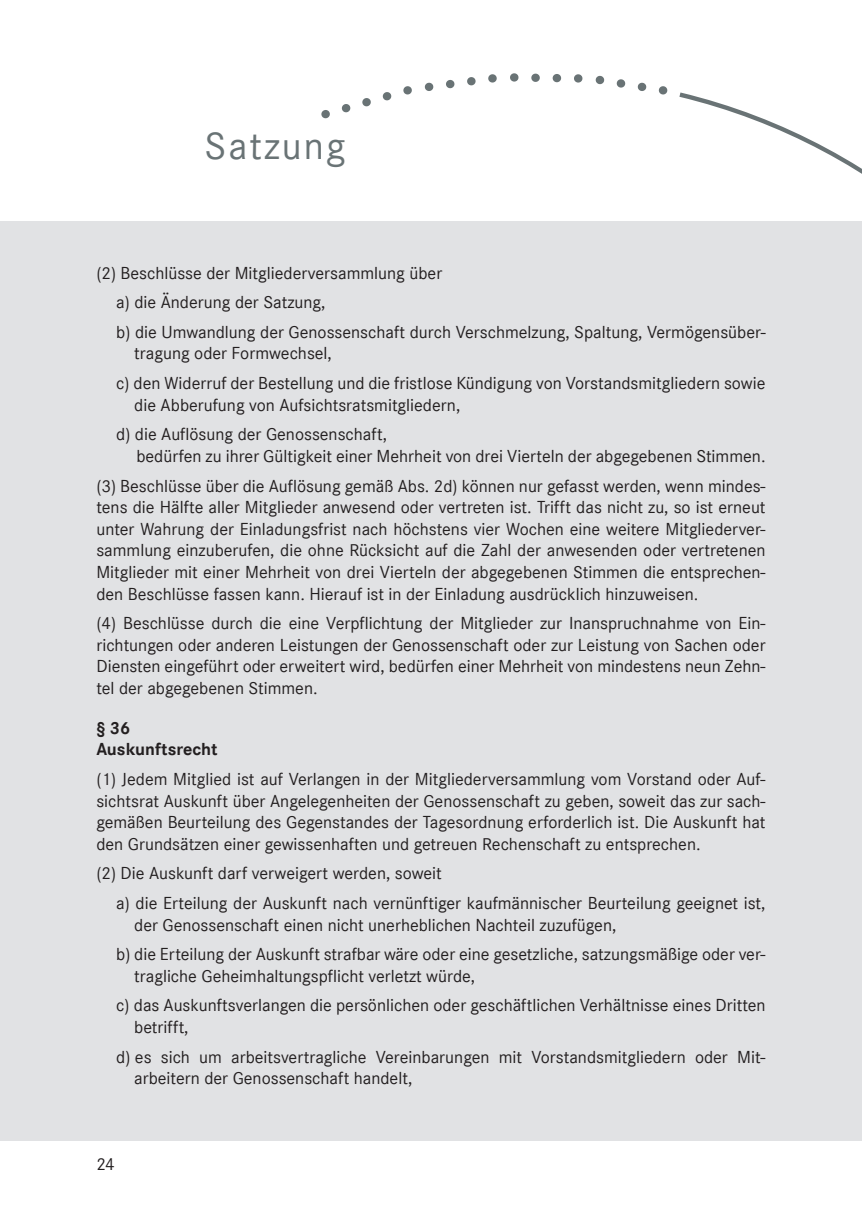
<style>
.page{position:relative;width:862px;height:1214px;background:#fff}
.page>*{position:absolute;margin:0;border:0;box-sizing:border-box;transform-origin:0 0}
.t1{font:40px "Corporate S";letter-spacing:.05em;color:#697375}
.t2{font:18px/21.6px "Corporate S";color:#231f20}
.t3{font:700 18px/21.6px "Corporate S";color:#231f20}
</style>
<div class="page">
<div style="left:0;top:221px;width:862px;height:919px;background:#e1e2e4"></div>
<svg style="left:321px;top:110px;width:9px;height:8px"></svg>
<svg style="left:342px;top:104px;width:8px;height:8px"></svg>
<svg style="left:362px;top:98px;width:9px;height:8px"></svg>
<svg style="left:383px;top:92px;width:8px;height:8px"></svg>
<svg style="left:403px;top:86px;width:9px;height:8px"></svg>
<svg style="left:425px;top:83px;width:8px;height:8px"></svg>
<svg style="left:446px;top:80px;width:8px;height:8px"></svg>
<svg style="left:467px;top:77px;width:8px;height:8px"></svg>
<svg style="left:488px;top:74px;width:9px;height:9px"></svg>
<svg style="left:510px;top:73px;width:8px;height:9px"></svg>
<svg style="left:531px;top:74px;width:9px;height:8px"></svg>
<svg style="left:552px;top:74px;width:9px;height:8px"></svg>
<svg style="left:574px;top:74px;width:8px;height:9px"></svg>
<svg style="left:596px;top:76px;width:8px;height:8px"></svg>
<svg style="left:617px;top:79px;width:8px;height:9px"></svg>
<svg style="left:638px;top:83px;width:8px;height:8px"></svg>
<svg style="left:659px;top:86px;width:8px;height:8px"></svg>
<svg style="left:679px;top:92px;width:183px;height:82px"></svg>
<h1 class="t1" style="left:205px;top:123px;width:142px">Satzung</h1>
<p class="t2" style="left:116px;top:258px;width:651px;line-height:29.6px;text-indent:-20px">(2) Beschlüsse der Mitgliederversammlung über<br>a) die Änderung der Satzung,<br>b) die Umwandlung der Genossenschaft durch Verschmelzung, Spaltung, Vermögensüber-</p>
<p class="t2" style="left:116px;top:339px;width:651px;line-height:29.6px;text-indent:18px">tragung oder Formwechsel,<br>c) den Widerruf der Bestellung und die fristlose Kündigung von Vorstandsmitgliedern sowie</p>
<p class="t2" style="left:116px;top:390px;width:345px;line-height:29.6px;text-indent:18px">die Abberufung von Aufsichtsratsmitgliedern, d) die Auflösung der Genossenschaft,</p>
<p class="t2" style="left:96px;top:441px;width:670px;line-height:29.6px;text-align:right">bedürfen zu ihrer Gültigkeit einer Mehrheit von drei Vierteln der abgegebenen Stimmen.<br>(3) Beschlüsse über die Auflösung gemäß Abs. 2d) können nur gefasst werden, wenn mindes-</p>
<p class="t2" style="left:96px;top:496px;width:671px;text-align:justify">tens die Hälfte aller Mitglieder anwesend oder vertreten ist. Trifft das nicht zu, so ist erneut unter Wahrung der Einladungsfrist nach höchstens vier Wochen eine weitere Mitgliederver&shy;sammlung einzuberufen, die ohne Rücksicht auf die Zahl der anwesenden oder vertretenen Mitglieder mit einer Mehrheit von drei Vierteln der abgegebenen Stimmen die entsprechen&shy;den Beschlüsse fassen kann. Hierauf ist in der Einladung ausdrücklich hinzuweisen.</p>
<p class="t2" style="left:96px;top:612px;width:671px;text-align:justify">(4) Beschlüsse durch die eine Verpflichtung der Mitglieder zur Inanspruchnahme von Ein&shy;richtungen oder anderen Leistungen der Genossenschaft oder zur Leistung von Sachen oder Diensten eingeführt oder erweitert wird, bedürfen einer Mehrheit von mindestens neun Zehn&shy;tel der abgegebenen Stimmen.</p>
<p class="t3" style="left:96px;top:717px;width:123px">§ 36<br>Auskunftsrecht</p>
<p class="t2" style="left:96px;top:768px;width:670px;text-align:justify">(1) Jedem Mitglied ist auf Verlangen in der Mitgliederversammlung vom Vorstand oder Auf&shy;sichtsrat Auskunft über Angelegenheiten der Genossenschaft zu geben, soweit das zur sach&shy;gemäßen Beurteilung des Gegenstandes der Tagesordnung erforderlich ist. Die Auskunft hat den Grundsätzen einer gewissenhaften und getreuen Rechenschaft zu entsprechen.</p>
<p class="t2" style="left:116px;top:858px;width:651px;line-height:29.6px;text-indent:-20px">(2) Die Auskunft darf verweigert werden, soweit<br>a) die Erteilung der Auskunft nach vernünftiger kaufmännischer Beurteilung geeignet ist,</p>
<p class="t2" style="left:116px;top:909px;width:651px;line-height:29.6px;text-indent:18px">der Genossenschaft einen nicht unerheblichen Nachteil zuzufügen,<br>b) die Erteilung der Auskunft strafbar wäre oder eine gesetzliche, satzungsmäßige oder ver-</p>
<p class="t2" style="left:116px;top:961px;width:651px;line-height:29.6px;text-indent:18px">tragliche Geheimhaltungspflicht verletzt würde,<br>c) das Auskunftsverlangen die persönlichen oder geschäftlichen Verhältnisse eines Dritten</p>
<p class="t2" style="left:116px;top:1012px;width:651px;line-height:29.6px;text-indent:18px">betrifft,<br>d) es sich um arbeitsvertragliche Vereinbarungen mit Vorstandsmitgliedern oder Mit-</p>
<p class="t2" style="left:134px;top:1067px;width:279px">arbeitern der Genossenschaft handelt,</p>
<p class="t2" style="left:96px;top:1152px;width:20px">24</p>
</div>
